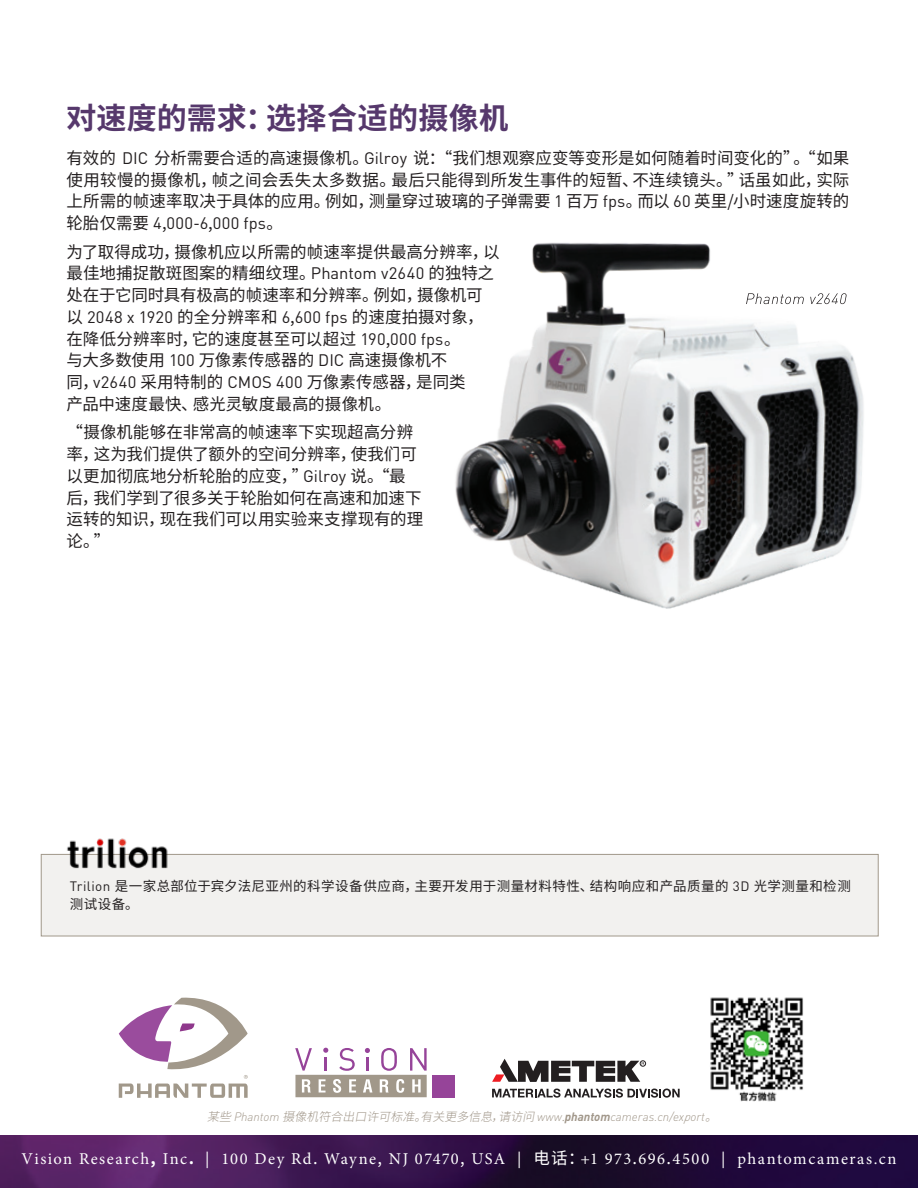
<style>
.page{position:relative;width:918px;height:1188px;background:#fff}
.page>*{position:absolute;margin:0;border:0;box-sizing:border-box;transform-origin:0 0}
.t1{font:700 30px "Source Han Sans SC";letter-spacing:.01em;color:#56386c}
.t2{font:16.5px/21.8px "Source Han Sans SC";color:#231f20}
.t3{font:16.5px "Minion Pro";letter-spacing:.085em;color:#fff}
.t4{font:13.5px/18px "Source Han Sans SC";letter-spacing:.03em;color:#231f20}
.t5{font:italic 300 12px "DIN Pro";color:#a1978a}
.s1{font-family:"DIN"}
.s2{font-family:"Source Han Sans SC"}
.s3{font-family:"DINOT";font-weight:700}
.s4{font-family:"Source Han Sans SC";font-weight:700}
</style>
<div class="page">
<img style="left:0;top:1135px;width:918px;height:53px">
<svg style="left:119px;top:998px;width:129px;height:100px"></svg>
<img style="left:710px;top:997px;width:93px;height:105px">
<svg style="left:492px;top:1089px;width:188px;height:9px"></svg>
<svg style="left:492px;top:1059px;width:154px;height:23px"></svg>
<div style="left:432px;top:1075px;width:23px;height:22px;background:#964499"></div>
<svg style="left:295px;top:1048px;width:132px;height:49px"></svg>
<img style="left:455px;top:242px;width:409px;height:367px">
<svg style="left:746px;top:293px;width:101px;height:11px"></svg>
<div style="left:41px;top:854px;width:837px;height:82px;background:#f2f1ef"></div>
<div style="left:41px;top:854px;width:837px;height:82px;border:1px solid #a1988a"></div>
<img style="left:62px;top:838px;width:109px;height:31px">
<p class="t1" style="left:66px;top:101px;width:444px">对速度的需求：选择合适的摄像机</p>
<p class="t2" style="left:66px;top:147px;width:784px;text-align:justify">有效的 <span class="s1">DIC</span> 分析需要合适的高速摄像机。<span class="s1">Gilroy</span> 说：“我们想观察应变等变形是如何随着时间变化的”。“如果使用较慢的摄像机，帧之间会丢失太多数据。最后只能得到所发生事件的短暂、不连续镜头。”话虽如此，实际上所需的帧速率取决于具体的应用。例如，测量穿过玻璃的子弹需要 <span class="s1">1</span> 百万 <span class="s1">fps</span>。而以 <span class="s1">60</span> 英里/小时速度旋转的轮胎仅需要 <span class="s1">4</span>,<span class="s1">000</span>-<span class="s1">6</span>,<span class="s1">000 fps</span>。</p>
<p class="t2" style="left:66px;top:241px;width:435px">为了取得成功，摄像机应以所需的帧速率提供最高分辨率，以最佳地捕捉散斑图案的精细纹理。<span class="s1">Phantom v2640</span> 的独特之处在于它同时具有极高的帧速率和分辨率。例如，摄像机可以 <span class="s1">2048 x 1920</span> 的全分辨率和 <span class="s1">6</span>,<span class="s1">600 fps</span> 的速度拍摄对象，在降低分辨率时，它的速度甚至可以超过 <span class="s1">190</span>,<span class="s1">000 fps</span>。<br>与大多数使用 <span class="s1">100</span> 万像素传感器的 <span class="s1">DIC</span> 高速摄像机不<br>同，<span class="s1">v2640</span> 采用特制的 <span class="s1">CMOS 400</span> 万像素传感器，是同类<br>产品中速度最快、感光灵敏度最高的摄像机。</p>
<p class="t2" style="left:66px;top:422px;width:358px">“摄像机能够在非常高的帧速率下实现超高分辨率，这为我们提供了额外的空间分辨率，使我们可以更加彻底地分析轮胎的应变，”<span class="s1">Gilroy</span> 说。“最后，我们学到了很多关于轮胎如何在高速和加速下运转的知识，现在我们可以用实验来支撑现有的理论。”</p>
<p class="t4" style="left:70px;top:878px;width:783px"><span class="s1">Trilion</span> 是一家总部位于宾夕法尼亚州的科学设备供应商，主要开发用于测量材料特性、结构响应和产品质量的 <span class="s1">3D</span> 光学测量和检测测试设备。</p>
<p class="t5" style="left:207px;top:1108px;width:517px"><span class="s2">某些</span> Phantom <span class="s2">摄像机符合出口许可标准。有关更多信息，请访问</span> www<span class="s2">.</span><span class="s3">phantom</span>cameras.cn/export<span class="s2">。</span></p>
<p class="t3" style="left:21px;top:1148px;width:877px">Vision Research<span class="s4">,</span> Inc<span class="s4">.</span> | 100 Dey Rd<span class="s2">.</span> Wayne<span class="s2">,</span> NJ 07470<span class="s2">,</span> USA | <span class="s2">电话：</span>+1 973<span class="s2">.</span>696<span class="s2">.</span>4500 | phantomcameras.cn</p>
</div>
